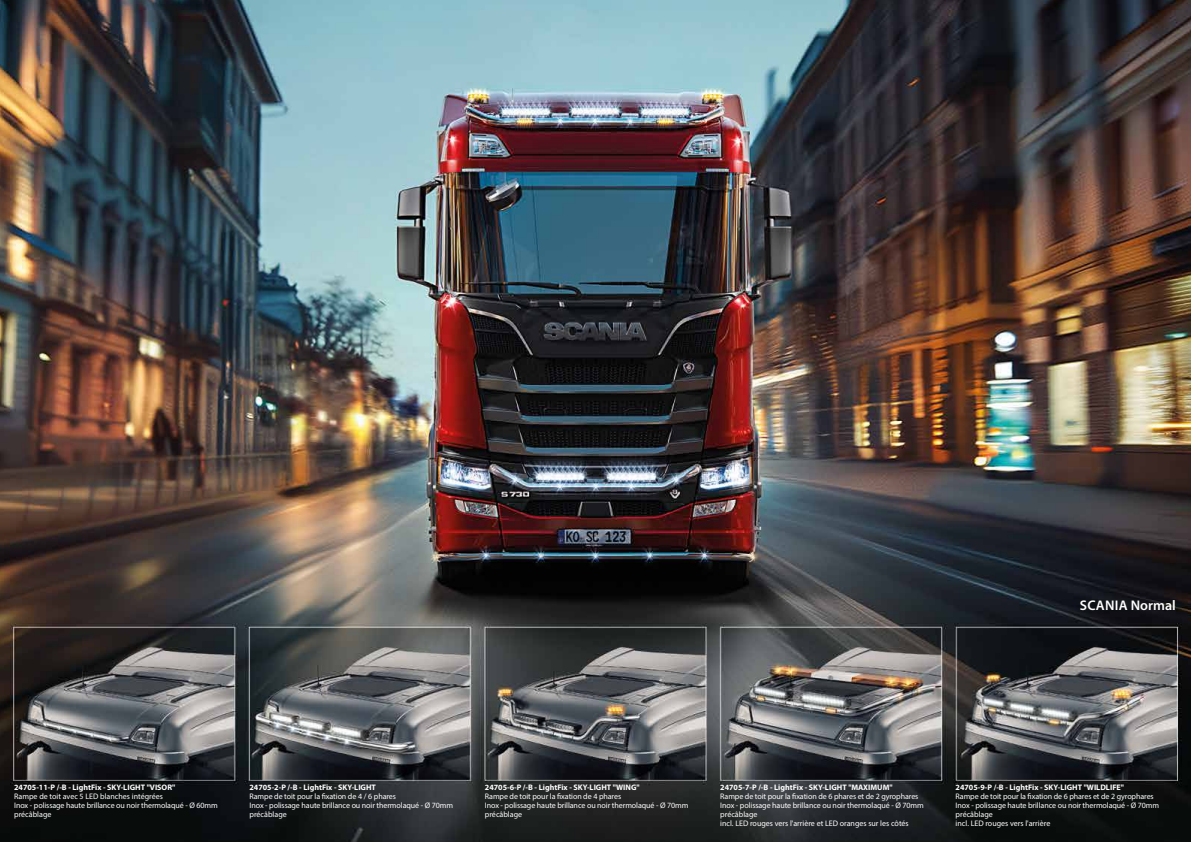
<style>
.page{position:relative;width:1191px;height:842px;background:#fff}
.page>*{position:absolute;margin:0;border:0;box-sizing:border-box;transform-origin:0 0}
.t1{font:600 14px "Myriad Pro";letter-spacing:.01em;color:#fff}
.t2{font:8px/9px "Myriad Pro";letter-spacing:-.01em;color:#fff}
.t3{font:700 8px "Myriad Pro";color:#fff}
</style>
<div class="page">
<img style="left:0;top:0;width:1191px;height:842px">
<h1 class="t1" style="left:1079px;top:596px;width:97px">SCANIA Normal</h1>
<p class="t3" style="left:14px;top:782px;width:163px">24705-11-P /-B - LightFix - SKY-LIGHT "VISOR"</p>
<p class="t2" style="left:14px;top:791px;width:205px">Rampe de toit avec 5 LED blanches intégrées<br>Inox - polissage haute brillance ou noir thermolaqué - Ø 60mm précâblage</p>
<p class="t3" style="left:249px;top:782px;width:128px">24705-2-P /-B - LightFix - SKY-LIGHT</p>
<p class="t2" style="left:249px;top:791px;width:205px">Rampe de toit pour la fixation de 4 / 6 phares<br>Inox - polissage haute brillance ou noir thermolaqué - Ø 70mm précâblage</p>
<p class="t3" style="left:485px;top:782px;width:156px">24705-6-P /-B - LightFix - SKY-LIGHT "WING"</p>
<p class="t2" style="left:485px;top:791px;width:205px">Rampe de toit pour la fixation de 4 phares<br>Inox - polissage haute brillance ou noir thermolaqué - Ø 70mm précâblage</p>
<p class="t3" style="left:720px;top:782px;width:174px">24705-7-P /-B - LightFix - SKY-LIGHT "MAXIMUM"</p>
<p class="t2" style="left:720px;top:791px;width:205px">Rampe de toit pour la fixation de 6 phares et de 2 gyrophares Inox - polissage haute brillance ou noir thermolaqué - Ø 70mm précâblage<br>incl. LED rouges vers l'arrière et LED oranges sur les côtés</p>
<p class="t3" style="left:955px;top:782px;width:170px">24705-9-P /-B - LightFix - SKY-LIGHT "WILDLIFE"</p>
<p class="t2" style="left:955px;top:791px;width:205px">Rampe de toit pour la fixation de 6 phares et de 2 gyrophares Inox - polissage haute brillance ou noir thermolaqué - Ø 70mm précâblage<br>incl. LED rouges vers l'arrière</p>
</div>
